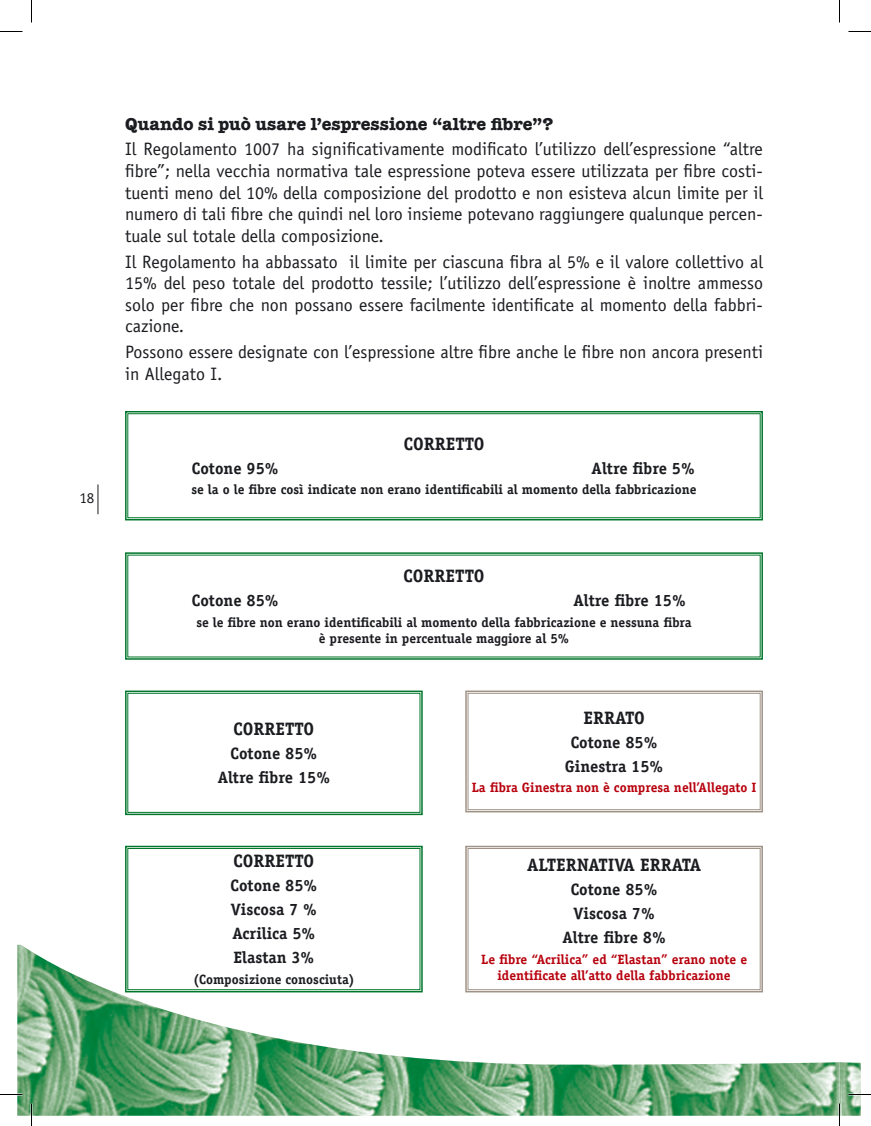
<style>
.page{position:relative;width:871px;height:1126px;background:#fff}
.page>*{position:absolute;margin:0;border:0;box-sizing:border-box;transform-origin:0 0}
.t1{font:18px/21.6px "Officina Sans Std";color:#1b1c20;text-align:justify}
.t2{font:700 18px "Officina Serif Std";color:#1b1c20}
.t3{font:700 18px "American Typewriter";color:#1b1c20}
.t4{font:700 16.5px/24px "Officina Serif Std";color:#1b1c20;text-align:center}
.t5{font:15px "Officina Serif Std";color:#1b1c20}
.t6{font:700 13.5px/16.2px "Officina Serif Std";color:#1b1c20;text-align:center}
.t7{font:700 13.5px/16.2px "Officina Serif Std";color:#b7000d;text-align:center}
</style>
<div class="page">
<img style="left:17px;top:945px;width:822px;height:171px">
<hr style="left:98px;top:484px;width:1px;height:30px;background:#1b1c20">
<img style="left:839px;top:1062px;width:22px;height:54px">
<svg style="left:125px;top:411px;width:638px;height:110px"></svg>
<div style="left:128px;top:413px;width:632px;height:105px;border:1px solid #00762a"></div>
<svg style="left:125px;top:552px;width:638px;height:108px"></svg>
<svg style="left:465px;top:690px;width:298px;height:123px"></svg>
<div style="left:468px;top:693px;width:292px;height:117px;border:1px solid #9f9286"></div>
<svg style="left:125px;top:690px;width:298px;height:126px"></svg>
<div style="left:128px;top:693px;width:292px;height:120px;border:1px solid #00762a"></div>
<svg style="left:124px;top:845px;width:299px;height:148px"></svg>
<div style="left:128px;top:848px;width:292px;height:142px;border:1px solid #00762a"></div>
<svg style="left:464px;top:845px;width:300px;height:148px"></svg>
<div style="left:468px;top:848px;width:292px;height:142px;border:1px solid #9f9286"></div>
<hr style="left:838px;top:1103px;width:2px;height:23px;background:#fff">
<svg style="left:0;top:31px;width:22px;height:1px"></svg>
<svg style="left:848px;top:31px;width:23px;height:1px"></svg>
<svg style="left:0;top:1094px;width:22px;height:1px"></svg>
<svg style="left:848px;top:1094px;width:23px;height:1px"></svg>
<svg style="left:31px;top:0;width:1px;height:22px"></svg>
<svg style="left:31px;top:1103px;width:1px;height:23px"></svg>
<svg style="left:839px;top:0;width:1px;height:22px"></svg>
<svg style="left:839px;top:1103px;width:1px;height:23px"></svg>
<p class="t5" style="left:79px;top:490px;width:16px">18</p>
<p class="t3" style="left:125px;top:108px;width:430px">Quando si può usare l’espressione “altre fibre”?</p>
<p class="t1" style="left:125px;top:139px;width:639px">Il Regolamento 1007 ha significativamente modificato l’utilizzo dell’espressione “altre fibre”; nella vecchia normativa tale espressione poteva essere utilizzata per fibre costi&shy;tuenti meno del 10% della composizione del prodotto e non esisteva alcun limite per il numero di tali fibre che quindi nel loro insieme potevano raggiungere qualunque percen&shy;tuale sul totale della composizione.</p>
<p class="t1" style="left:125px;top:251px;width:639px">Il Regolamento ha abbassato il limite per ciascuna fibra al 5% e il valore collettivo al 15% del peso totale del prodotto tessile; l’utilizzo dell’espressione è inoltre ammesso solo per fibre che non possano essere facilmente identificate al momento della fabbri&shy;cazione.</p>
<p class="t1" style="left:125px;top:341px;width:639px">Possono essere designate con l’espressione altre fibre anche le fibre non ancora presenti in Allegato I.</p>
<p class="t2" style="left:404px;top:433px;width:82px">CORRETTO</p>
<p class="t4" style="left:192px;top:456px;width:88px">Cotone 95%</p>
<p class="t4" style="left:592px;top:456px;width:105px">Altre fibre 5%</p>
<p class="t6" style="left:191px;top:482px;width:506px">se la o le fibre così indicate non erano identificabili al momento della fabbricazione</p>
<p class="t2" style="left:404px;top:565px;width:82px">CORRETTO</p>
<p class="t4" style="left:192px;top:588px;width:88px">Cotone 85%</p>
<p class="t4" style="left:573px;top:588px;width:114px">Altre fibre 15%</p>
<p class="t6" style="left:196px;top:614px;width:497px">se le fibre non erano identificabili al momento della fabbricazione e nessuna fibra è presente in percentuale maggiore al 5%</p>
<p class="t2" style="left:234px;top:718px;width:82px">CORRETTO</p>
<p class="t4" style="left:218px;top:741px;width:114px">Cotone 85%<br>Altre fibre 15%</p>
<p class="t2" style="left:234px;top:850px;width:82px">CORRETTO</p>
<p class="t4" style="left:230px;top:873px;width:88px;text-align:left">Cotone 85%<br>Viscosa 7 %<br>Acrilica 5%<br>Elastan 3%</p>
<p class="t6" style="left:193px;top:971px;width:163px">(Composizione conosciuta)</p>
<p class="t2" style="left:583px;top:706px;width:63px">ERRATO</p>
<p class="t4" style="left:565px;top:730px;width:100px">Cotone 85%<br>Ginestra 15%</p>
<p class="t7" style="left:472px;top:779px;width:286px">La fibra Ginestra non è compresa nell’Allegato I</p>
<p class="t2" style="left:527px;top:854px;width:176px">ALTERNATIVA ERRATA</p>
<p class="t4" style="left:562px;top:877px;width:105px">Cotone 85%<br>Viscosa 7%<br>Altre fibre 8%</p>
<p class="t7" style="left:481px;top:951px;width:268px">Le fibre “Acrilica” ed “Elastan” erano note e identificate all’atto della fabbricazione</p>
</div>
